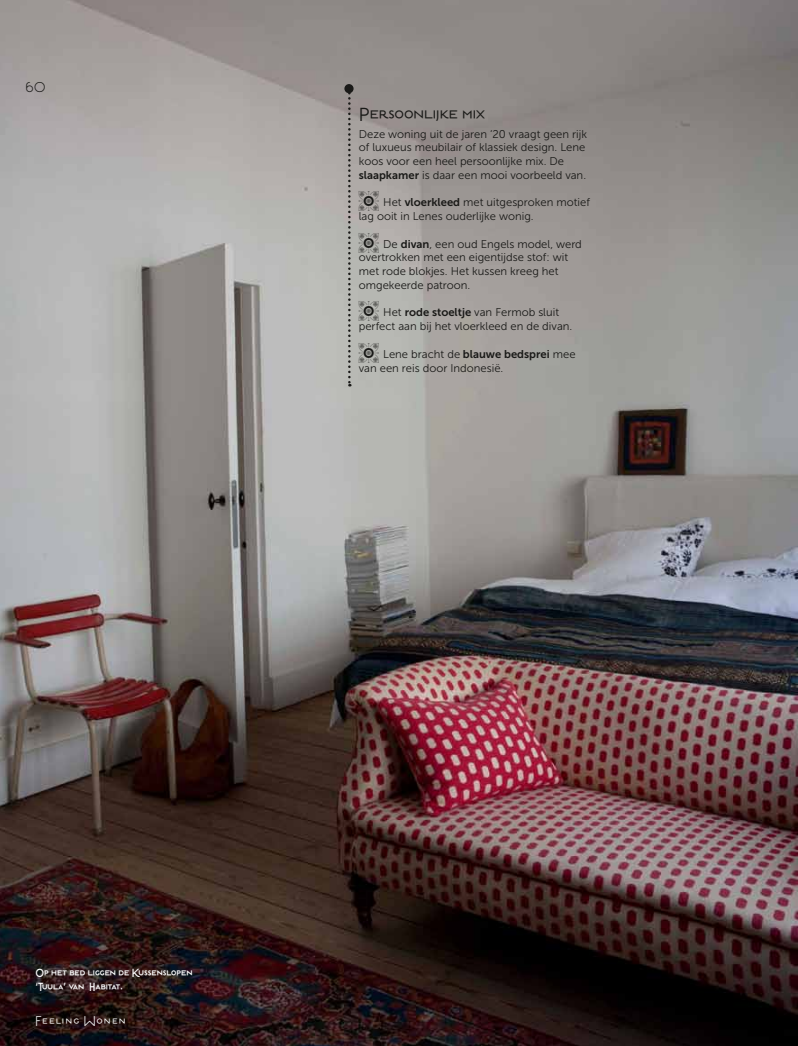
<style>
.page{position:relative;width:798px;height:1046px;background:#fff}
.page>*{position:absolute;margin:0;border:0;box-sizing:border-box;transform-origin:0 0}
.t1{font:20px "Estilo Pro";color:#1a1a18}
.t2{font:15px "Estilo";color:#fff}
.t3{font:15px "Estilo";color:#1a1a18}
.t4{font:500 12.5px/13.8px "Estilo Pro";letter-spacing:-.005em;color:#fff;scale:.9 1}
.t5{font:11.25px/13.8px "Museo Sans 300";color:#1a1a18}
.s1{font-family:"Museo Sans 700"}
.s2{font-family:"Estilo Pro";font-weight:700;font-size:20px}
</style>
<div class="page">
<img style="left:0;top:0;width:797px;height:1045px">
<svg style="left:348px;top:93px;width:2px;height:293px"></svg>
<div style="left:344px;top:84px;width:9px;height:9px;background:#1a1a18;border-radius:50%"></div>
<h2 class="t3" style="left:25px;top:77px;width:22px">60</h2>
<h1 class="t1" style="left:358px;top:103px;width:128px">Persoonlijke mix</h1>
<p class="t5" style="left:358px;top:127px;width:230px">Deze woning uit de jaren ‘20 vraagt geen rijk of luxueus meubilair of klassiek design. Lene koos voor een heel persoonlijke mix. De <span class="s1">slaapkamer</span> is daar een mooi voorbeeld van.</p>
<p class="t5" style="left:358px;top:196px;width:232px"><span class="s2">O</span> Het <span class="s1">vloerkleed</span> met uitgesproken motief lag ooit in Lenes ouderlijke wonig.</p>
<p class="t5" style="left:358px;top:237px;width:224px"><span class="s2">O</span> De <span class="s1">divan</span>, een oud Engels model, werd overtrokken met een eigentijdse stof: wit met rode blokjes. Het kussen kreeg het omgekeerde patroon.</p>
<p class="t5" style="left:358px;top:306px;width:215px"><span class="s2">O</span> Het <span class="s1">rode stoeltje</span> van Fermob sluit perfect aan bij het vloerkleed en de divan.</p>
<p class="t5" style="left:358px;top:347px;width:218px"><span class="s2">O</span> Lene bracht de <span class="s1">blauwe bedsprei</span> mee van een reis door I ndonesië.</p>
<p class="t4" style="left:35px;top:967px;width:176px">Op het bed liggen de Kussenslopen ‘Tuula’ van Habitat.</p>
<h2 class="t2" style="left:35px;top:1010px;width:93px">Feeling Wonen</h2>
</div>
